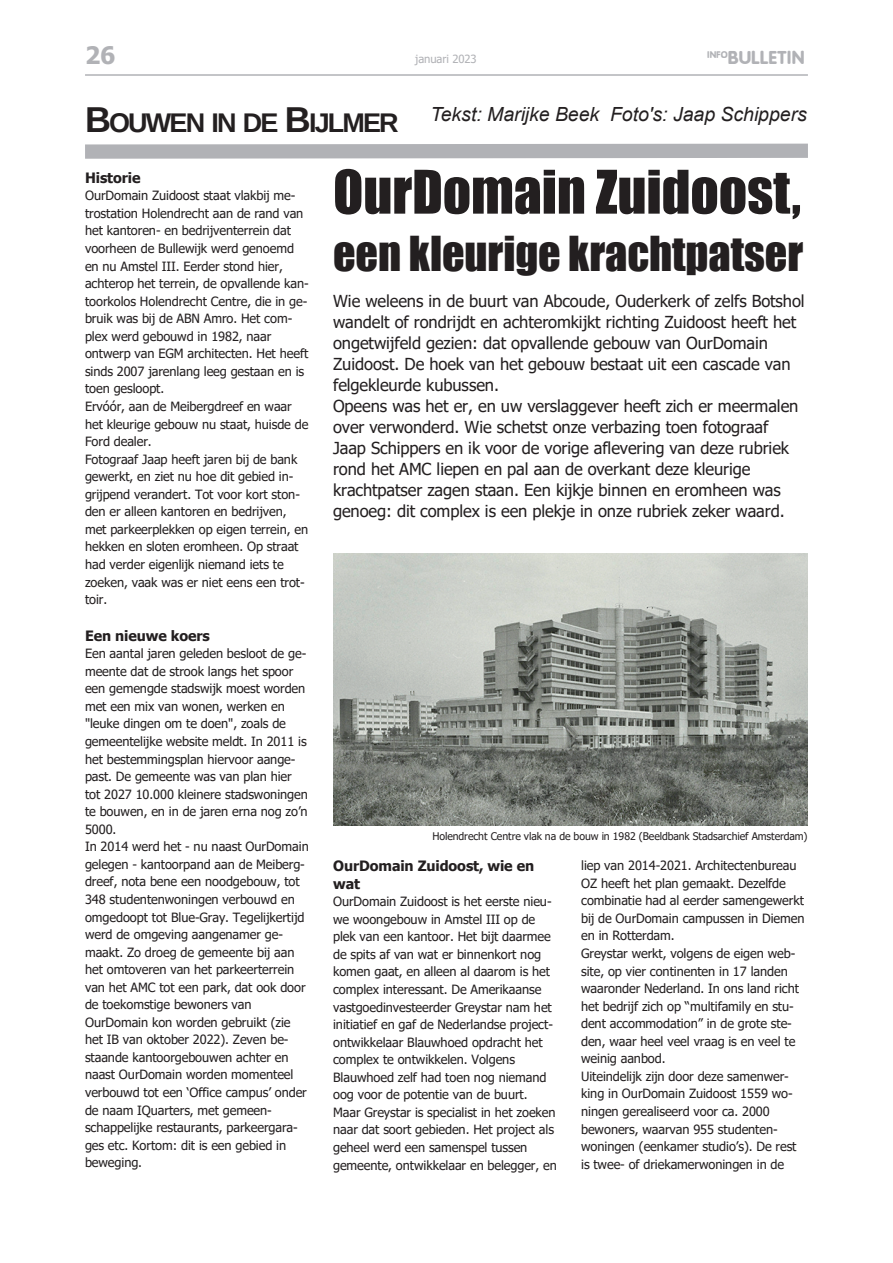
<style>
.page{position:relative;width:893px;height:1263px;background:#fff}
.page>*{position:absolute;margin:0;border:0;box-sizing:border-box;transform-origin:0 0}
.t1{font:55.5px "Impact";color:#231f20}
.t2{font:44.25px "Impact";color:#231f20}
.t3{font:700 24px "Tahoma";color:#b1b2b6}
.t4{font:italic 19.5px "Arial";color:#231f20}
.t5{font:700 18.6px "Ex Rounded";letter-spacing:-.005em;color:#b1b2b6}
.t6{font:16.5px/21px "Tahoma";letter-spacing:-.005em;color:#231f20}
.t7{font:700 14.25px/17.5px "Tahoma";letter-spacing:-.005em;color:#231f20}
.t8{font:12.75px/17.5px "Tahoma";letter-spacing:-.005em;color:#231f20}
.t9{font:11.25px "Tahoma";letter-spacing:-.01em;color:#b1b2b6}
.t10{font:10.5px "Tahoma";letter-spacing:-.01em;color:#231f20}
.t11{font:700 9.6px "Ex Rounded";color:#b1b2b6}
.s1{font-family:"Liberation Sans";font-weight:700;font-style:normal;font-size:36px}
.s2{font-family:"Liberation Sans";font-weight:700;font-style:normal;font-size:27px}
</style>
<div class="page">
<hr style="left:85px;top:74px;width:723px;height:2px;background:#b1b2b6">
<svg style="left:85px;top:143px;width:723px;height:16px;background:#b9babd"></svg>
<img style="left:333px;top:553px;width:475px;height:272px">
<h3 class="t3" style="left:85px;top:40px;width:32px">26</h3>
<p class="t11" style="left:707px;top:49px;width:22px">INFO</p>
<p class="t9" style="left:415px;top:52px;width:63px">januari 2023</p>
<h3 class="t5" style="left:728px;top:45px;width:78px">BULLETIN</h3>
<h3 class="t4" style="left:85px;top:103px;width:723px"><span class="s1">B</span><span class="s2">OUWEN IN DE</span> <span class="s1">B</span><span class="s2">IJLMER</span> Tekst: Marijke Beek Foto's: Jaap Schippers</h3>
<p class="t7" style="left:85px;top:168px;width:57px">Historie</p>
<p class="t8" style="left:85px;top:186px;width:225px">OurDomain Zuidoost staat vlakbij me‐ trostation Holendrecht aan de rand van het kantoren- en bedrijventerrein dat voorheen de Bullewijk werd genoemd en nu Amstel III. Eerder stond hier, achterop het terrein, de opvallende kan‐ toorkolos Holendrecht Centre, die in ge‐ bruik was bij de ABN Amro. Het com‐ plex werd gebouwd in 1982, naar ontwerp van EGM architecten. Het heeft sinds 2007 jarenlang leeg gestaan en is toen gesloopt.<br>Ervóór, aan de Meibergdreef en waar het kleurige gebouw nu staat, huisde de Ford dealer.<br>Fotograaf Jaap heeft jaren bij de bank gewerkt, en ziet nu hoe dit gebied in‐ grijpend verandert. Tot voor kort ston‐ den er alleen kantoren en bedrijven, met parkeerplekken op eigen terrein, en hekken en sloten eromheen. Op straat had verder eigenlijk niemand iets te zoeken, vaak was er niet eens een trot‐ toir.</p>
<p class="t7" style="left:85px;top:626px;width:126px">Een nieuwe koers</p>
<p class="t8" style="left:85px;top:644px;width:225px">Een aantal jaren geleden besloot de ge‐ meente dat de strook langs het spoor een gemengde stadswijk moest worden met een mix van wonen, werken en "leuke dingen om te doen", zoals de gemeentelijke website meldt. In 2011 is het bestemmingsplan hiervoor aange‐ past. De gemeente was van plan hier tot 2027 10.000 kleinere stadswoningen te bouwen, en in de jaren erna nog zo’n 5000.<br>In 2014 werd het - nu naast OurDomain gelegen - kantoorpand aan de Meiberg‐ dreef, nota bene een noodgebouw, tot 348 studentenwoningen verbouwd en omgedoopt tot Blue-Gray. Tegelijkertijd werd de omgeving aangenamer ge‐ maakt. Zo droeg de gemeente bij aan het omtoveren van het parkeerterrein van het AMC tot een park, dat ook door de toekomstige bewoners van OurDomain kon worden gebruikt (zie het IB van oktober 2022). Zeven be‐ staande kantoorgebouwen achter en naast OurDomain worden momenteel verbouwd tot een ‘Office campus’ onder de naam IQuarters, met gemeen‐ schappelijke restaurants, parkeergara‐ ges etc. Kortom: dit is een gebied in beweging.</p>
<h1 class="t1" style="left:333px;top:158px;width:469px">OurDomain Zuidoost,</h1>
<h2 class="t2" style="left:333px;top:226px;width:471px">een kleurige krachtpatser</h2>
<p class="t6" style="left:333px;top:290px;width:473px">Wie weleens in de buurt van Abcoude, Ouderkerk of zelfs Botshol wandelt of rondrijdt en achteromkijkt richting Zuidoost heeft het ongetwijfeld gezien: dat opvallende gebouw van OurDomain Zuidoost. De hoek van het gebouw bestaat uit een cascade van felgekleurde kubussen.<br>Opeens was het er, en uw verslaggever heeft zich er meermalen over verwonderd. Wie schetst onze verbazing toen fotograaf Jaap Schippers en ik voor de vorige aflevering van deze rubriek rond het AMC liepen en pal aan de overkant deze kleurige krachtpatser zagen staan. Een kijkje binnen en eromheen was genoeg: dit complex is een plekje in onze rubriek zeker waard.</p>
<p class="t10" style="left:432px;top:830px;width:377px">Holendrecht Centre vlak na de bouw in 1982 (Beeldbank Stadsarchief Amsterdam)</p>
<p class="t7" style="left:333px;top:857px;width:203px">OurDomain Zuidoost, wie en wat</p>
<p class="t8" style="left:333px;top:892px;width:225px">OurDomain Zuidoost is het eerste nieu‐ we woongebouw in Amstel III op de plek van een kantoor. Het bijt daarmee de spits af van wat er binnenkort nog komen gaat, en alleen al daarom is het complex interessant. De Amerikaanse vastgoedinvesteerder Greystar nam het initiatief en gaf de Nederlandse project‐ ontwikkelaar Blauwhoed opdracht het complex te ontwikkelen. Volgens Blauwhoed zelf had toen nog niemand oog voor de potentie van de buurt.<br>Maar Greystar is specialist in het zoeken naar dat soort gebieden. Het project als geheel werd een samenspel tussen gemeente, ontwikkelaar en belegger, en</p>
<p class="t8" style="left:581px;top:856px;width:225px">liep van 2014-2021. Architectenbureau OZ heeft het plan gemaakt. Dezelfde combinatie had al eerder samengewerkt bij de OurDomain campussen in Diemen en in Rotterdam.<br>Greystar werkt, volgens de eigen web‐ site, op vier continenten in 17 landen waaronder Nederland. In ons land richt het bedrijf zich op “multifamily en stu‐ dent accommodation” in de grote ste‐ den, waar heel veel vraag is en veel te weinig aanbod.<br>Uiteindelijk zijn door deze samenwer‐ king in OurDomain Zuidoost 1559 wo‐ ningen gerealiseerd voor ca. 2000 bewoners, waarvan 955 studenten‐ woningen (eenkamer studio’s). De rest is twee- of driekamerwoningen in de</p>
</div>
